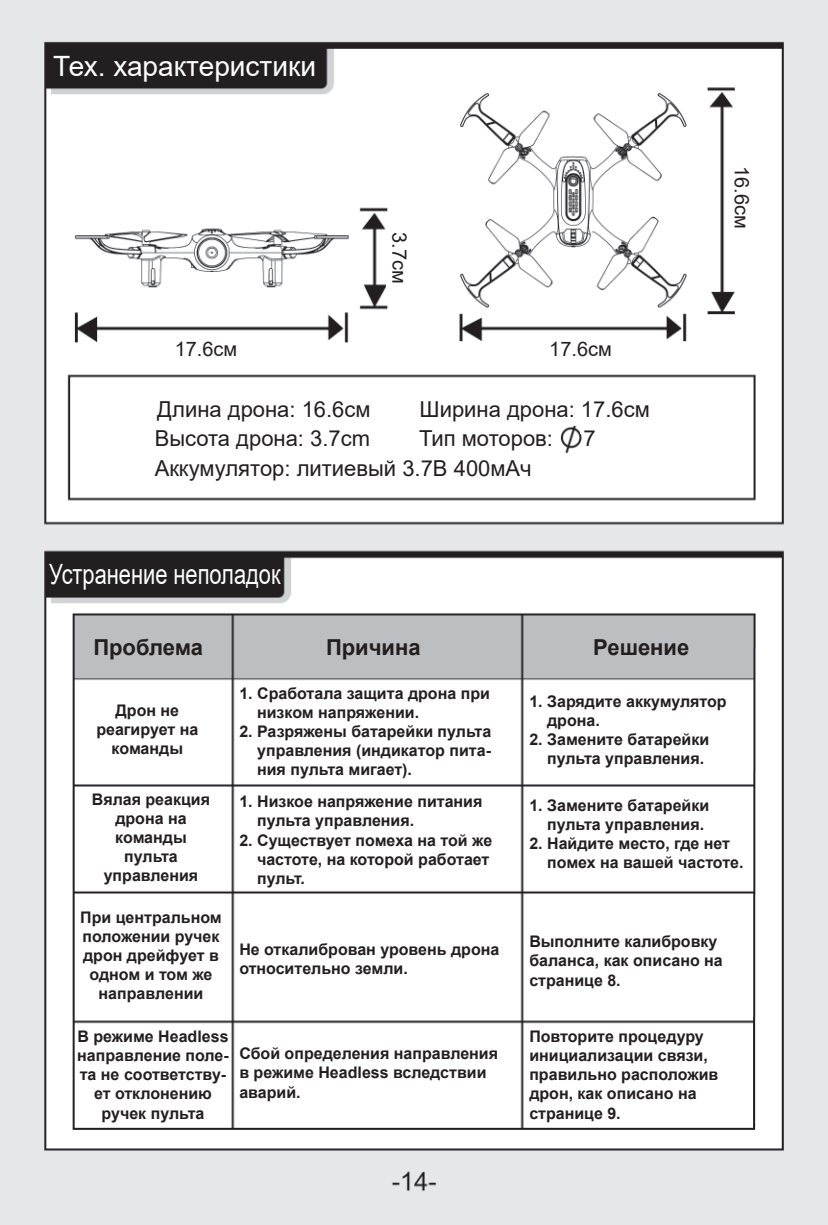
<style>
.page{position:relative;width:828px;height:1225px;background:#fff}
.page>*{position:absolute;margin:0;border:0;box-sizing:border-box;transform-origin:0 0}
.t1{font:28px "Arial";color:#fff;scale:.78 1}
.t2{font:28px "Arial";color:#fff}
.t3{font:22px "Arial";color:#231f20}
.t4{font:700 22px "Arial";color:#231f20}
.t5{font:20px "Arial";color:#231f20}
.t6{font:700 16px/19.2px "Arial";color:#231f20}
</style>
<div class="page">
<img style="left:0;top:0;width:828px;height:1225px">
<div style="left:61px;top:55px;width:242px;height:30px;background:#231f20"></div>
<div style="left:175px;top:336px;width:78px;height:28px;background:#fff"></div>
<div style="left:541px;top:336px;width:78px;height:24px;background:#fff"></div>
<div style="left:387px;top:229px;width:27px;height:62px;background:#fff"></div>
<div style="left:730px;top:150px;width:27px;height:79px;background:#fff"></div>
<div style="left:155px;top:398px;width:504px;height:28px;background:#fff"></div>
<div style="left:155px;top:426px;width:399px;height:28px;background:#fff"></div>
<hr style="left:580px;top:429px;width:17px;height:4px;background:#fff">
<div style="left:580px;top:446px;width:19px;height:5px;background:#fff"></div>
<div style="left:584px;top:433px;width:9px;height:13px;background:#fff"></div>
<div style="left:155px;top:454px;width:399px;height:31px;background:#fff"></div>
<div style="left:61px;top:562px;width:202px;height:32px;background:#231f20"></div>
<div style="left:100px;top:635px;width:104px;height:25px;background:#bdbec1"></div>
<div style="left:330px;top:635px;width:95px;height:28px;background:#bdbec1"></div>
<div style="left:586px;top:635px;width:107px;height:25px;background:#bdbec1"></div>
<div style="left:87px;top:706px;width:135px;height:56px;background:#fff"></div>
<div style="left:91px;top:807px;width:124px;height:59px;background:#fff"></div>
<div style="left:87px;top:905px;width:128px;height:95px;background:#fff"></div>
<div style="left:81px;top:1046px;width:145px;height:58px;background:#fff"></div>
<div style="left:243px;top:682px;width:250px;height:98px;background:#fff"></div>
<div style="left:243px;top:797px;width:250px;height:84px;background:#fff"></div>
<div style="left:246px;top:943px;width:233px;height:23px;background:#fff"></div>
<div style="left:246px;top:1064px;width:157px;height:22px;background:#fff"></div>
<div style="left:527px;top:693px;width:214px;height:81px;background:#fff"></div>
<div style="left:527px;top:797px;width:214px;height:79px;background:#fff"></div>
<div style="left:529px;top:926px;width:218px;height:58px;background:#fff"></div>
<div style="left:529px;top:1046px;width:196px;height:58px;background:#fff"></div>
<h1 class="t2" style="left:53px;top:47px;width:264px">Тех. характеристики</h1>
<p class="t5" style="left:413px;top:232px;width:53px;rotate:90deg">3.7см</p>
<p class="t5" style="left:175px;top:336px;width:64px">17.6см</p>
<p class="t5" style="left:549px;top:336px;width:64px">17.6см</p>
<h2 class="t3" style="left:157px;top:394px;width:215px">Длина дрона: 16.6см</h2>
<h2 class="t3" style="left:420px;top:394px;width:232px">Ширина дрона: 17.6см</h2>
<h2 class="t3" style="left:155px;top:423px;width:217px">Высота дрона: 3.7cm</h2>
<h2 class="t3" style="left:419px;top:423px;width:135px">Тип моторов:</h2>
<h2 class="t3" style="left:584px;top:423px;width:14px">7</h2>
<h2 class="t3" style="left:155px;top:453px;width:379px">Аккумулятор: литиевый 3.7В 400мАч</h2>
<h1 class="t1" style="left:49px;top:555px;width:298px">Устранение неполадок</h1>
<h2 class="t4" style="left:93px;top:632px;width:111px">Проблема</h2>
<h2 class="t4" style="left:326px;top:632px;width:96px">Причина</h2>
<h2 class="t4" style="left:593px;top:632px;width:97px">Решение</h2>
<p class="t5" style="left:755px;top:166px;width:64px;rotate:90deg">16.6см</p>
<p class="t6" style="left:96px;top:701px;width:103px;text-align:center">Дрон не реагирует на команды</p>
<p class="t6" style="left:92px;top:789px;width:120px;text-align:center">Вялая реакция дрона на команды пульта управления</p>
<p class="t6" style="left:80px;top:907px;width:143px;text-align:center">При центральном положении ручек дрон дрейфует в одном и том же направлении</p>
<p class="t6" style="left:77px;top:1027px;width:153px;text-align:center">В режиме Headless направление поле&shy;та не соответству&shy;ет отклонению ручек пульта</p>
<p class="t6" style="left:257px;top:683px;width:234px;text-indent:-18px">1. Сработала защита дрона при низком напряжении.</p>
<p class="t6" style="left:257px;top:722px;width:236px;text-align:justify;text-indent:-18px">2. Разряжены батарейки пульта управления (индикатор пита&shy;ния пульта мигает).</p>
<p class="t6" style="left:257px;top:792px;width:227px;text-indent:-18px">1. Низкое напряжение питания пульта управления.</p>
<p class="t6" style="left:257px;top:831px;width:237px;text-indent:-18px">2. Существует помеха на той же частоте, на которой работает пульт.</p>
<p class="t6" style="left:239px;top:940px;width:262px">Не откалиброван уровень дрона относительно земли.</p>
<p class="t6" style="left:239px;top:1044px;width:260px">Сбой определения направления в режиме Headless вследствии аварий.</p>
<p class="t6" style="left:547px;top:691px;width:181px;text-indent:-18px">1. Зарядите аккумулятор дрона.</p>
<p class="t6" style="left:547px;top:730px;width:164px;text-indent:-18px">2. Замените батарейки пульта управления.</p>
<p class="t6" style="left:547px;top:795px;width:164px;text-indent:-18px">1. Замените батарейки пульта управления.</p>
<p class="t6" style="left:547px;top:834px;width:198px;text-indent:-18px">2. Найдите место, где нет помех на вашей частоте.</p>
<p class="t6" style="left:529px;top:932px;width:195px">Выполните калибровку баланса, как описано на странице 8.</p>
<p class="t6" style="left:529px;top:1027px;width:191px">Повторите процедуру инициализации связи, правильно расположив дрон, как описано на странице 9.</p>
</div>
